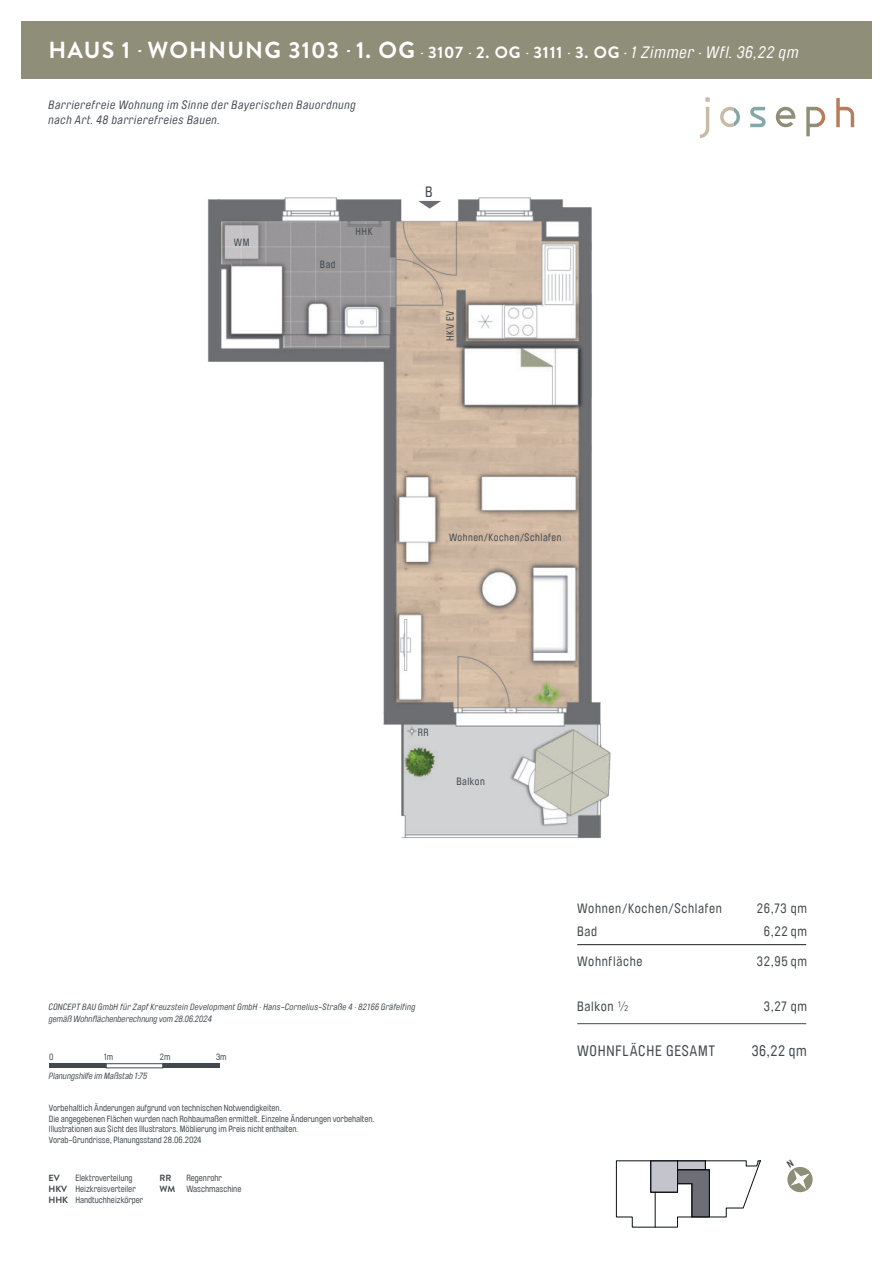
<style>
.page{position:relative;width:893px;height:1263px;background:#fff}
.page>*{position:absolute;margin:0;border:0;box-sizing:border-box;transform-origin:0 0}
.t1{font:italic 16.5px "Brauer Neue";letter-spacing:.05em;color:#fff}
.t2{font:15px "Brauer Neue";letter-spacing:.05em;color:#41494e}
.t3{font:13.5px "Brauer Neue";letter-spacing:.05em;color:#41494e}
.t4{font:italic 12px/15px "Brauer Neue";letter-spacing:.05em;color:#41494e}
.t5{font:10.5px "Brauer Neue";letter-spacing:.05em;color:#41494e}
.t6{font:9px/10.8px "Brauer Neue";color:#41494e}
.t7{font:italic 9px "Brauer Neue";letter-spacing:.02em;color:#41494e}
.t8{font:italic 9px "Brauer Neue";color:#41494e}
.t9{font:700 9px "Brandon Grotesque";color:#41494e}
.s1{font-family:"Brandon Grotesque";font-weight:700;font-style:normal;font-size:23.25px}
.s2{font-size:25.5px}
.s3{font-family:"Brandon Grotesque";font-weight:700;font-style:normal}
.s4{font-family:"Brandon Grotesque";font-weight:700}
.s5{font-family:"DIN Pro";font-weight:300}
</style>
<div class="page">
<div style="left:21px;top:21px;width:851px;height:57px;background:#8f8e79"></div>
<svg style="left:700px;top:97px;width:10px;height:41px"></svg>
<svg style="left:720px;top:107px;width:15px;height:20px"></svg>
<svg style="left:735px;top:108px;width:5px;height:18px"></svg>
<svg style="left:750px;top:107px;width:16px;height:20px"></svg>
<svg style="left:776px;top:107px;width:19px;height:20px"></svg>
<svg style="left:806px;top:107px;width:12px;height:29px"></svg>
<svg style="left:818px;top:107px;width:7px;height:20px"></svg>
<svg style="left:836px;top:98px;width:18px;height:29px"></svg>
<img style="left:208px;top:197px;width:403px;height:641px">
<svg style="left:418px;top:201px;width:23px;height:8px"></svg>
<div style="left:49px;top:1063px;width:57px;height:5px;background:#41494e"></div>
<div style="left:163px;top:1063px;width:56px;height:5px;background:#41494e"></div>
<div style="left:106px;top:1063px;width:57px;height:5px;border:1px solid #41494e"></div>
<svg style="left:616px;top:1160px;width:145px;height:67px"></svg>
<hr style="left:577px;top:944px;width:229px;height:1px;background:#231f20">
<hr style="left:577px;top:1023px;width:229px;height:1px;background:#41494e">
<svg style="left:787px;top:1167px;width:26px;height:26px"></svg>
<h1 class="t1" style="left:48px;top:46px;width:752px"><span class="s1">HAUS 1</span> <span class="s2">·</span> <span class="s1">WOHNUNG 3103</span> <span class="s2">·</span> <span class="s1">1. OG</span> · <span class="s3">3107</span> · <span class="s3">2. OG</span> · <span class="s3">3111</span> · <span class="s3">3. OG</span> · 1 Zimmer · Wfl. 36,22 qm</h1>
<h3 class="t4" style="left:48px;top:98px;width:309px">Barrierefreie Wohnung im Sinne der Bayerischen Bauordnung nach Art. 48 barrierefreies Bauen.</h3>
<p class="t5" style="left:234px;top:237px;width:17px">WM</p>
<p class="t5" style="left:320px;top:259px;width:17px">Bad</p>
<p class="t5" style="left:356px;top:226px;width:19px">HHK</p>
<h2 class="t2" style="left:425px;top:184px;width:9px">B</h2>
<p class="t5" style="left:445px;top:341px;width:32px;rotate:-90deg">HKV EV</p>
<p class="t5" style="left:449px;top:532px;width:114px">Wohnen/Kochen/Schlafen</p>
<p class="t5" style="left:418px;top:726px;width:12px">RR</p>
<p class="t5" style="left:456px;top:776px;width:30px">Balkon</p>
<p class="t7" style="left:49px;top:1003px;width:368px">CONCEPT BAU GmbH für Zapf Kreuzstein Development GmbH · Hans-Cornelius-Straße 4 · 82166 Gräfelfing</p>
<p class="t8" style="left:49px;top:1013px;width:165px">gemäß Wohnflächenberechnung vom 28.06.2024</p>
<p class="t6" style="left:49px;top:1051px;width:6px">0</p>
<p class="t6" style="left:104px;top:1051px;width:11px">1m</p>
<p class="t6" style="left:160px;top:1051px;width:12px">2m</p>
<p class="t6" style="left:216px;top:1051px;width:12px">3m</p>
<p class="t8" style="left:49px;top:1073px;width:100px">Planungshilfe im Maßstab 1:75</p>
<p class="t6" style="left:49px;top:1102px;width:327px">Vorbehaltlich Änderungen aufgrund von technischen Notwendigkeiten.<br>Die angegebenen Flächen wurden nach Rohbaumaßen ermittelt. Einzelne Änderungen vorbehalten.<br>Illustrationen aus Sicht des Illustrators. Möblierung im Preis nicht enthalten.<br>Vorab-Grundrisse, Planungsstand 28.06.2024</p>
<p class="t6" style="left:48px;top:1173px;width:96px;text-indent:27px">Elektroverteilung<br><span class="s4">HKV</span> Heizkreisverteiler<br><span class="s4">HHK</span> Handtuchheizkörper</p>
<p class="t9" style="left:48px;top:1172px;width:13px">EV</p>
<p class="t6" style="left:159px;top:1173px;width:83px;text-indent:27px">Regenrohr<br><span class="s4">WM</span> Waschmaschine</p>
<p class="t9" style="left:159px;top:1172px;width:13px">RR</p>
<h3 class="t3" style="left:577px;top:901px;width:146px">Wohnen/Kochen/Schlafen</h3>
<h3 class="t3" style="left:757px;top:901px;width:52px">26,73 qm</h3>
<h3 class="t3" style="left:577px;top:924px;width:22px">Bad</h3>
<h3 class="t3" style="left:764px;top:924px;width:45px">6,22 qm</h3>
<h3 class="t3" style="left:577px;top:954px;width:67px">Wohnfläche</h3>
<h3 class="t3" style="left:757px;top:954px;width:51px">32,95 qm</h3>
<h3 class="t3" style="left:577px;top:999px;width:53px">Balkon <span class="s5">½</span></h3>
<h3 class="t3" style="left:764px;top:999px;width:44px">3,27 qm</h3>
<h2 class="t2" style="left:577px;top:1042px;width:140px">WOHNFLÄCHE GESAMT</h2>
<h2 class="t2" style="left:752px;top:1042px;width:57px">36,22 qm</h2>
</div>
